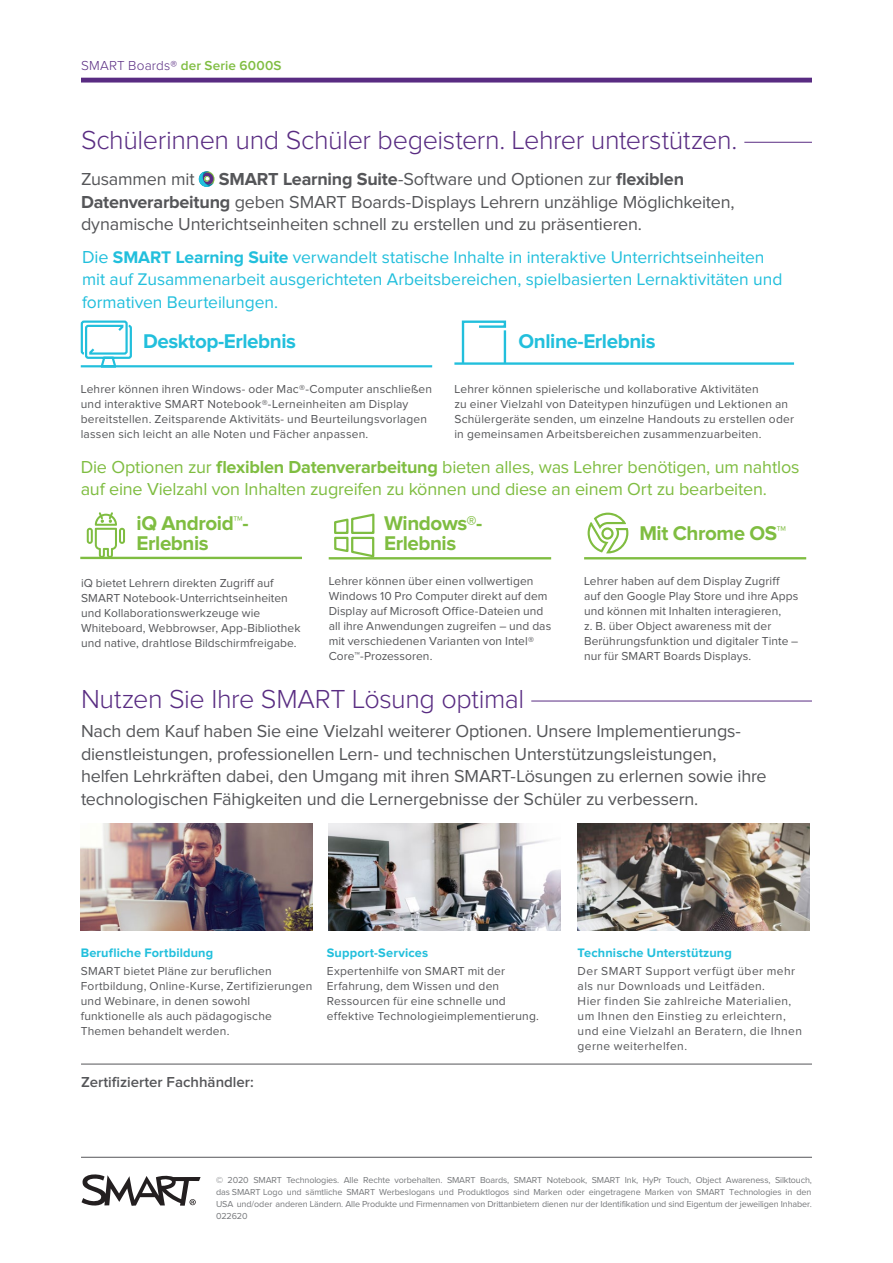
<style>
.page{position:relative;width:893px;height:1263px;background:#fff}
.page>*{position:absolute;margin:0;border:0;box-sizing:border-box;transform-origin:0 0}
.Section_Head{font:300 27px "Proxima Nova";letter-spacing:-.015em;color:#592c82}
.experience_subheads{font:700 20.55px/19.5px "Proxima Nova";letter-spacing:-.02em;color:#7fbd41}
.experience_subheads-2{font:700 20.55px "Proxima Nova";letter-spacing:-.02em;color:#22bfdc}
.Intro_Copy{font:18px/22.5px "Proxima Nova";letter-spacing:-.01em;color:#555659}
.Intro_Copy_green{font:18px/22.5px "Proxima Nova";letter-spacing:-.01em;color:#7fbd41}
.Intro_Copy_blue{font:17.4px/22.5px "Proxima Nova";letter-spacing:-.005em;color:#22bfdc}
.reseller{font:600 15px "Proxima Nova";color:#555659}
.t1{font:600 13.5px "Proxima Nova";letter-spacing:.01em;color:#7fbd41}
.Subhead_blue_small{font:700 12.75px "Proxima Nova";letter-spacing:.01em;color:#22bfdc}
.Body_Copy_small{font:12px/15px "Proxima Nova";letter-spacing:.015em;color:#555659}
.Body_Copy_small-2{font:12px/15px "Proxima Nova";letter-spacing:.035em;color:#555659}
.mousetype{font:9px/12px "Proxima Nova";letter-spacing:-.015em;color:#76787b;text-align:justify}
.s1{font-weight:300;color:#592c82}
.s2{font-weight:700}
.s3{font-size:18px}
</style>
<div class="page">
<svg style="left:81px;top:78px;width:731px;height:5px;background:#683f8d"></svg>
<hr style="left:81px;top:701px;width:731px;height:1px;background:#592c82">
<div style="left:81px;top:695px;width:450px;height:12px;background:#fff"></div>
<img style="left:81px;top:823px;width:231px;height:107px">
<img style="left:578px;top:823px;width:231px;height:107px">
<img style="left:328px;top:823px;width:233px;height:107px">
<hr style="left:81px;top:142px;width:731px;height:1px;background:#592c82">
<div style="left:81px;top:136px;width:663px;height:12px;background:#fff"></div>
<svg style="left:199px;top:171px;width:15px;height:16px"></svg>
<svg style="left:80px;top:320px;width:353px;height:48px"></svg>
<hr style="left:454px;top:362px;width:340px;height:3px;background:#22bfdc">
<svg style="left:461px;top:320px;width:46px;height:45px"></svg>
<hr style="left:504px;top:330px;width:2px;height:34px;background:#22bfdc">
<hr style="left:81px;top:1064px;width:731px;height:1px;background:#555659">
<hr style="left:81px;top:1157px;width:731px;height:1px;background:#555659">
<svg style="left:82px;top:1174px;width:119px;height:32px"></svg>
<hr style="left:80px;top:557px;width:222px;height:2px;background:#7fbd41">
<svg style="left:87px;top:512px;width:38px;height:45px"></svg>
<hr style="left:329px;top:557px;width:222px;height:2px;background:#7fbd41">
<svg style="left:333px;top:513px;width:43px;height:45px"></svg>
<hr style="left:584px;top:557px;width:222px;height:2px;background:#7fbd41">
<svg style="left:588px;top:513px;width:40px;height:40px"></svg>
<div style="left:601px;top:527px;width:13px;height:13px;border:2px solid #80bd40;border-radius:50%"></div>
<p class="t1" style="left:81px;top:59px;width:202px"><span class="s1">SMART Boards®</span> der Serie 6000S</p>
<p class="Section_Head" style="left:81px;top:128px;width:658px">Schülerinnen und Schüler begeistern. Lehrer unterstützen.</p>
<p class="Intro_Copy" style="left:81px;top:169px;width:115px">Zusammen mit</p>
<p class="Intro_Copy" style="left:81px;top:169px;width:655px;text-indent:138px"><span class="s2">SMART Learning Suite</span>-Software und Optionen zur <span class="s2">flexiblen<br>Datenverarbeitung</span> geben SMART Boards-Displays Lehrern unzählige Möglichkeiten, dynamische Unterichtseinheiten schnell zu erstellen und zu präsentieren.</p>
<p class="Intro_Copy_blue" style="left:82px;top:246px;width:702px"><span class="s3">Die</span> <span class="s2">SMART Learning Suite</span> verwandelt statische Inhalte in interaktive Unterrichtseinheiten mit auf Zusammenarbeit ausgerichteten Arbeitsbereichen, spielbasierten Lernaktivitäten und formativen Beurteilungen.</p>
<p class="experience_subheads-2" style="left:143px;top:332px;width:155px">Desktop-Erlebnis</p>
<p class="experience_subheads-2" style="left:519px;top:332px;width:138px">Online-Erlebnis</p>
<p class="Body_Copy_small" style="left:81px;top:382px;width:353px">Lehrer können ihren Windows- oder Mac®-Computer anschließen und interaktive SMART Notebook®-Lerneinheiten am Display bereitstellen. Zeitsparende Aktivitäts- und Beurteilungsvorlagen lassen sich leicht an alle Noten und Fächer anpassen.</p>
<p class="Body_Copy_small" style="left:454px;top:382px;width:341px">Lehrer können spielerische und kollaborative Aktivitäten<br>zu einer Vielzahl von Dateitypen hinzufügen und Lektionen an Schülergeräte senden, um einzelne Handouts zu erstellen oder in gemeinsamen Arbeitsbereichen zusammenzuarbeiten.</p>
<p class="Intro_Copy_green" style="left:81px;top:456px;width:720px">Die Optionen zur <span class="s2">flexiblen Datenverarbeitung</span> bieten alles, was Lehrer benötigen, um nahtlos auf eine Vielzahl von Inhalten zugreifen zu können und diese an einem Ort zu bearbeiten.</p>
<p class="experience_subheads" style="left:137px;top:514px;width:113px">iQ Android™-<br>Erlebnis</p>
<p class="experience_subheads" style="left:384px;top:515px;width:100px">Windows®-<br>Erlebnis</p>
<p class="experience_subheads" style="left:639px;top:524px;width:148px">Mit Chrome OS™</p>
<p class="Body_Copy_small" style="left:81px;top:576px;width:221px">iQ bietet Lehrern direkten Zugriff auf SMART Notebook-Unterrichtseinheiten und Kollaborationswerkzeuge wie Whiteboard, Webbrowser, App-Bibliothek und native, drahtlose Bildschirmfreigabe.</p>
<p class="Body_Copy_small" style="left:329px;top:574px;width:224px">Lehrer können über einen vollwertigen Windows 10 Pro Computer direkt auf dem Display auf Microsoft Office-Dateien und all ihre Anwendungen zugreifen – und das mit verschiedenen Varianten von Intel® Core™-Prozessoren.</p>
<p class="Body_Copy_small" style="left:584px;top:574px;width:216px">Lehrer haben auf dem Display Zugriff auf den Google Play Store und ihre Apps und können mit Inhalten interagieren,<br>z. B. über Object awareness mit der Berührungsfunktion und digitaler Tinte – nur für SMART Boards Displays.</p>
<p class="Section_Head" style="left:81px;top:687px;width:445px">Nutzen Sie Ihre SMART Lösung optimal</p>
<p class="Intro_Copy" style="left:81px;top:721px;width:687px">Nach dem Kauf haben Sie eine Vielzahl weiterer Optionen. Unsere Implementierungs&shy;dienstleistungen, professionellen Lern- und technischen Unterstützungsleistungen, helfen Lehrkräften dabei, den Umgang mit ihren SMART-Lösungen zu erlernen sowie ihre technologischen Fähigkeiten und die Lernergebnisse der Schüler zu verbessern.</p>
<p class="Subhead_blue_small" style="left:81px;top:947px;width:134px">Berufliche Fortbildung</p>
<p class="Body_Copy_small" style="left:81px;top:964px;width:233px">SMART bietet Pläne zur beruflichen Fortbildung, Online-Kurse, Zertifizierungen und Webinare, in denen sowohl funktionelle als auch pädagogische Themen behandelt werden.</p>
<p class="Subhead_blue_small" style="left:327px;top:947px;width:103px">Support-Services</p>
<p class="Body_Copy_small" style="left:327px;top:964px;width:214px">Expertenhilfe von SMART mit der Erfahrung, dem Wissen und den Ressourcen für eine schnelle und effektive Technologieimplementierung.</p>
<p class="reseller" style="left:81px;top:1075px;width:174px">Zertifizierter Fachhändler:</p>
<p class="Subhead_blue_small" style="left:578px;top:947px;width:156px">Technische Unterstützung</p>
<p class="Body_Copy_small-2" style="left:578px;top:964px;width:226px">Der SMART Support verfügt über mehr als nur Downloads und Leitfäden.<br>Hier finden Sie zahlreiche Materialien, um Ihnen den Einstieg zu erleichtern, und eine Vielzahl an Beratern, die Ihnen gerne weiterhelfen.</p>
<p class="mousetype" style="left:216px;top:1174px;width:597px">© 2020 SMART Technologies. Alle Rechte vorbehalten. SMART Boards, SMART Notebook, SMART Ink, HyPr Touch, Object Awareness, Silktouch, das SMART Logo und sämtliche SMART Werbeslogans und Produktlogos sind Marken oder eingetragene Marken von SMART Technologies in den USA und/oder anderen Ländern. Alle Produkte und Firmennamen von Drittanbietern dienen nur der Identifikation und sind Eigentum der jeweiligen Inhaber.<br>022620</p>
</div>
